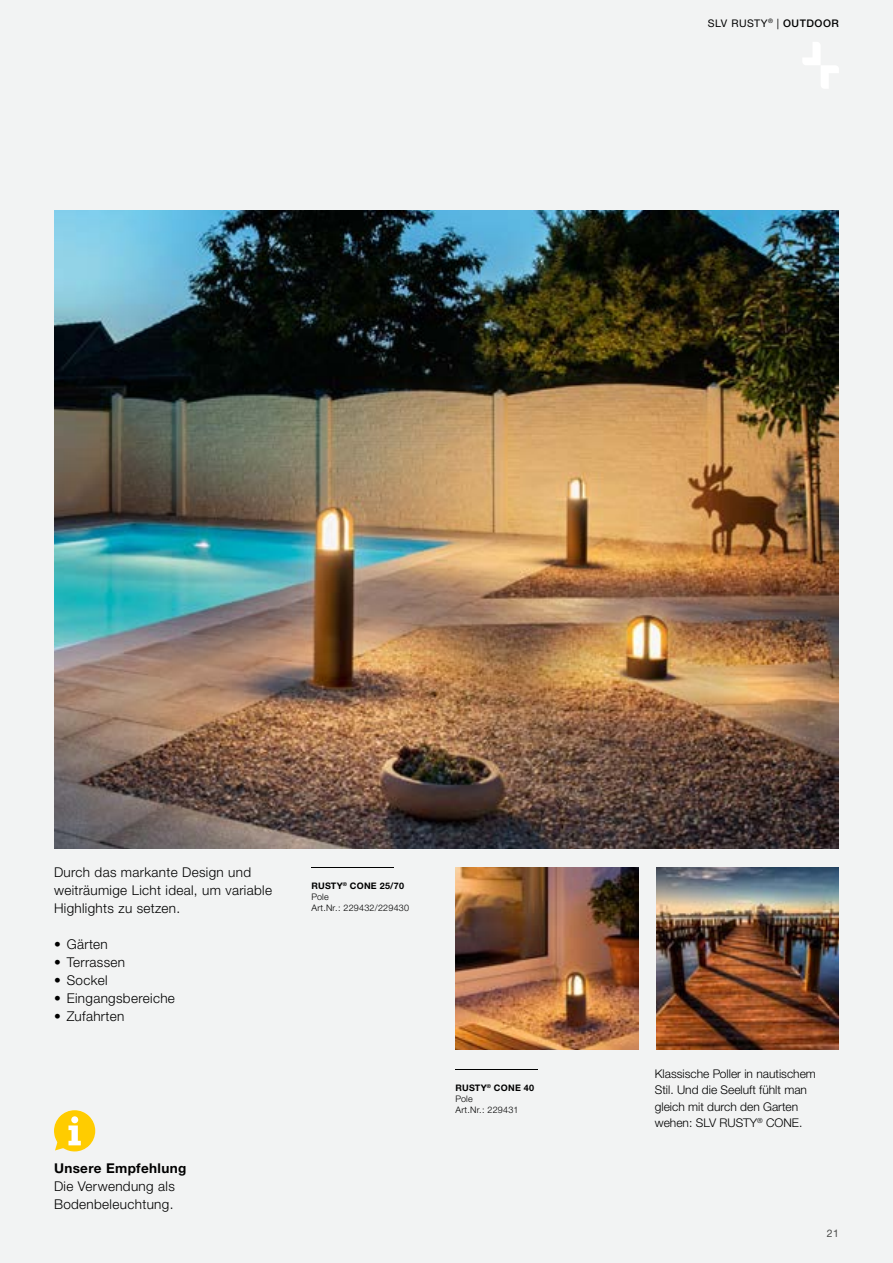
<style>
.page{position:relative;width:893px;height:1263px;background:#f2f3f3}
.page>*{position:absolute;margin:0;border:0;box-sizing:border-box;transform-origin:0 0}
.t1{font:300 13.5px/18px "Helvetica Neue LTW1 G";letter-spacing:.025em;color:#000}
.t2{font:700 13.5px "Helvetica Neue LTW1 G";letter-spacing:.025em;color:#000}
.t3{font:300 12px/16.5px "Helvetica Neue LTW1 G";color:#000}
.t4{font:10.5px "Helvetica Neue LTW1 G";letter-spacing:.05em;color:#000}
.t5{font:10.5px "Helvetica Neue LTW1 G";color:#494948}
.t6{font:300 9px/10.8px "Helvetica Neue LTW1 G";letter-spacing:.025em;color:#000}
.s1{font-weight:500}
.s2{font-weight:700}
</style>
<div class="page">
<svg style="left:803px;top:42px;width:36px;height:46px"></svg>
<img style="left:54px;top:210px;width:785px;height:638px">
<img style="left:455px;top:867px;width:183px;height:183px">
<img style="left:656px;top:867px;width:183px;height:183px">
<svg style="left:54px;top:1110px;width:41px;height:41px"></svg>
<hr style="left:455px;top:1069px;width:83px;height:1px;background:#000">
<hr style="left:311px;top:867px;width:83px;height:1px;background:#000">
<p class="t4" style="left:708px;top:16px;width:133px">SLV RUSTY<sup>®</sup> | <span class="s1">OUTDOOR</span></p>
<p class="t1" style="left:54px;top:863px;width:220px">Durch das markante Design und weiträumige Licht ideal, um variable<br>Highlights zu setzen.</p>
<p class="t1" style="left:54px;top:935px;width:55px">• Gärten</p>
<p class="t1" style="left:54px;top:953px;width:73px">• Terrassen</p>
<p class="t1" style="left:54px;top:971px;width:55px">• Sockel</p>
<p class="t1" style="left:54px;top:989px;width:122px">• Eingangsbereiche</p>
<p class="t1" style="left:54px;top:1007px;width:72px">• Zufahrten</p>
<p class="t6" style="left:311px;top:881px;width:99px"><span class="s2">RUSTY</span><sup>®</sup> <span class="s2">CONE 25/70<br></span>Pole<br>Art.Nr.: 229432/229430</p>
<p class="t2" style="left:54px;top:1160px;width:134px">Unsere Empfehlung</p>
<p class="t1" style="left:54px;top:1177px;width:122px">Die Verwendung als<br>Bodenbeleuchtung.</p>
<p class="t6" style="left:455px;top:1083px;width:80px"><span class="s2">RUSTY</span><sup>®</sup> <span class="s2">CONE 40<br></span>Pole<br>Art.Nr.: 229431</p>
<p class="t3" style="left:655px;top:1065px;width:163px">Klassische Poller in nautischem<br>Stil. Und die Seeluft fühlt man gleich mit durch den Garten wehen: SLV RUSTY<sup>®</sup> CONE.</p>
<p class="t5" style="left:827px;top:1227px;width:14px">21</p>
</div>
